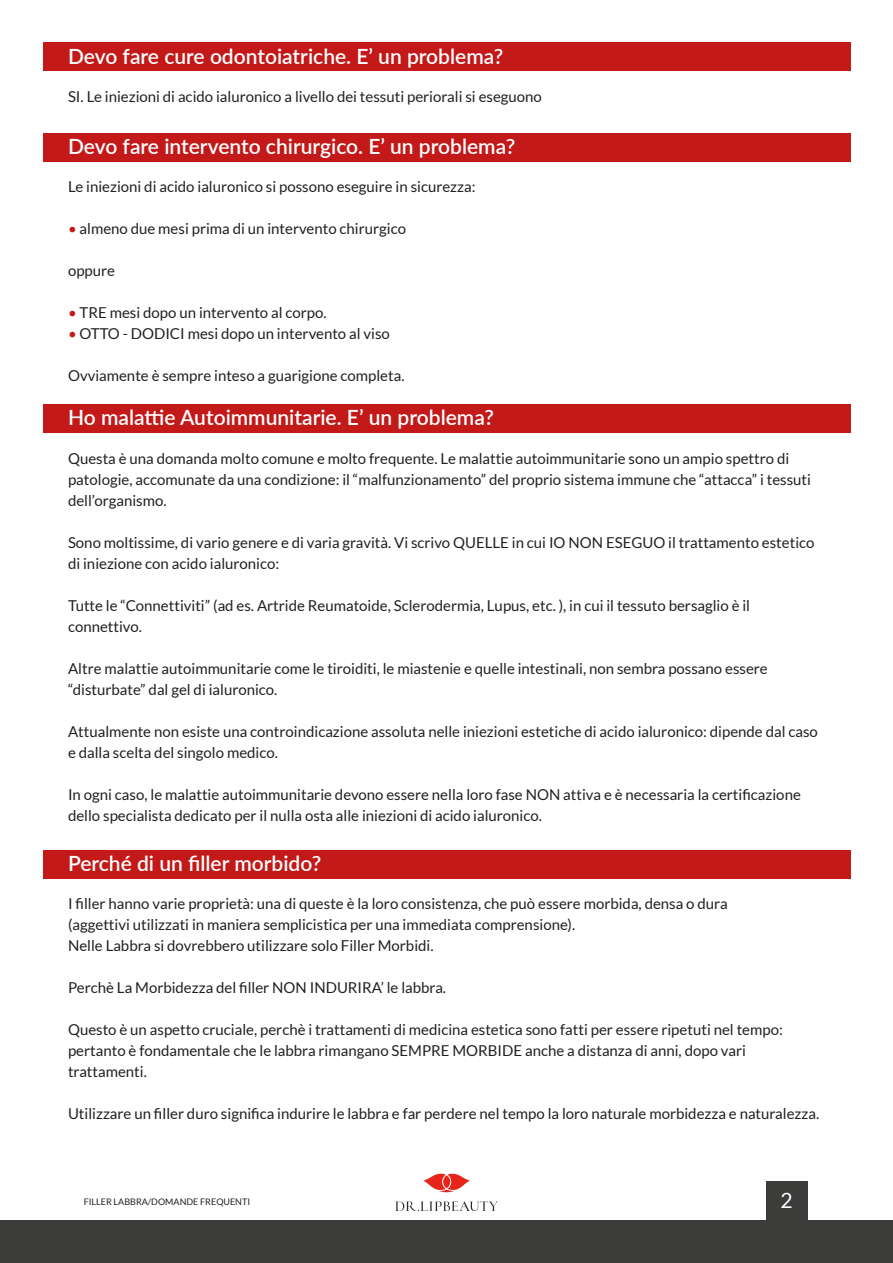
<style>
.page{position:relative;width:893px;height:1263px;background:#fff}
.page>*{position:absolute;margin:0;border:0;box-sizing:border-box;transform-origin:0 0}
.t1{font:600 21px "Lato";color:#fff}
.t2{font:21px "Lato";color:#fff}
.Stile_di_paragrafo_1{font:15px/21px "Lato";color:#231f20}
.t3{font:9px "Lato";color:#231f20}
.s1{color:#c31919}
</style>
<div class="page">
<svg style="left:423px;top:1174px;width:47px;height:18px"></svg>
<svg style="left:395px;top:1201px;width:103px;height:10px"></svg>
<div style="left:0;top:1220px;width:893px;height:43px;background:#3c3c3b"></div>
<div style="left:766px;top:1181px;width:41px;height:40px;background:#3c3c3b"></div>
<div style="left:43px;top:43px;width:807px;height:28px;background:#c31919"></div>
<div style="left:43px;top:133px;width:807px;height:29px;background:#c31919"></div>
<div style="left:43px;top:404px;width:807px;height:29px;background:#c31919"></div>
<div style="left:43px;top:849px;width:807px;height:29px;background:#c31919"></div>
<p class="t1" style="left:68px;top:41px;width:437px">Devo fare cure odontoiatriche. E’ un problema?</p>
<p class="Stile_di_paragrafo_1" style="left:68px;top:86px;width:475px">SI. Le iniezioni di acido ialuronico a livello dei tessuti periorali si eseguono</p>
<p class="t1" style="left:68px;top:131px;width:449px">Devo fare intervento chirurgico. E’ un problema?</p>
<p class="Stile_di_paragrafo_1" style="left:68px;top:176px;width:409px">Le iniezioni di acido ialuronico si possono eseguire in sicurezza:</p>
<p class="Stile_di_paragrafo_1" style="left:68px;top:218px;width:340px"><span class="s1">•</span> almeno due mesi prima di un intervento chirurgico</p>
<p class="Stile_di_paragrafo_1" style="left:68px;top:260px;width:49px">oppure</p>
<p class="Stile_di_paragrafo_1" style="left:68px;top:302px;width:260px"><span class="s1">•</span> TRE mesi dopo un intervento al corpo.</p>
<p class="Stile_di_paragrafo_1" style="left:68px;top:323px;width:323px"><span class="s1">•</span> OTTO - DODICI mesi dopo un intervento al viso</p>
<p class="Stile_di_paragrafo_1" style="left:68px;top:365px;width:338px">Ovviamente è sempre inteso a guarigione completa.</p>
<p class="t1" style="left:68px;top:402px;width:427px">Ho malattie Autoimmunitarie. E’ un problema?</p>
<p class="Stile_di_paragrafo_1" style="left:68px;top:448px;width:744px">Questa è una domanda molto comune e molto frequente. Le malattie autoimmunitarie sono un ampio spettro di patologie, accomunate da una condizione: il “malfunzionamento” del proprio sistema immune che “attacca” i tessuti dell’organismo.</p>
<p class="Stile_di_paragrafo_1" style="left:68px;top:532px;width:748px">Sono moltissime, di vario genere e di varia gravità. Vi scrivo QUELLE in cui IO NON ESEGUO il trattamento estetico di iniezione con acido ialuronico:</p>
<p class="Stile_di_paragrafo_1" style="left:68px;top:595px;width:684px">Tutte le “Connettiviti” (ad es. Artride Reumatoide, Sclerodermia, Lupus, etc. ), in cui il tessuto bersaglio è il</p>
<p class="Stile_di_paragrafo_1" style="left:68px;top:616px;width:75px">connettivo.</p>
<p class="Stile_di_paragrafo_1" style="left:68px;top:658px;width:701px">Altre malattie autoimmunitarie come le tiroiditi, le miastenie e quelle intestinali, non sembra possano essere</p>
<p class="Stile_di_paragrafo_1" style="left:68px;top:679px;width:211px">“disturbate” dal gel di ialuronico.</p>
<p class="Stile_di_paragrafo_1" style="left:68px;top:721px;width:751px">Attualmente non esiste una controindicazione assoluta nelle iniezioni estetiche di acido ialuronico: dipende dal caso e dalla scelta del singolo medico.</p>
<p class="Stile_di_paragrafo_1" style="left:68px;top:784px;width:734px">In ogni caso, le malattie autoimmunitarie devono essere nella loro fase NON attiva e è necessaria la certificazione dello specialista dedicato per il nulla osta alle iniezioni di acido ialuronico.</p>
<p class="t1" style="left:68px;top:848px;width:255px">Perché di un filler morbido?</p>
<p class="Stile_di_paragrafo_1" style="left:68px;top:893px;width:661px">I filler hanno varie proprietà: una di queste è la loro consistenza, che può essere morbida, densa o dura</p>
<p class="Stile_di_paragrafo_1" style="left:68px;top:914px;width:509px">(aggettivi utilizzati in maniera semplicistica per una immediata comprensione).</p>
<p class="Stile_di_paragrafo_1" style="left:68px;top:935px;width:367px">Nelle Labbra si dovrebbero utilizzare solo Filler Morbidi.</p>
<p class="Stile_di_paragrafo_1" style="left:68px;top:977px;width:380px">Perchè La Morbidezza del filler NON INDURIRA’ le labbra.</p>
<p class="Stile_di_paragrafo_1" style="left:68px;top:1019px;width:716px">Questo è un aspetto cruciale, perchè i trattamenti di medicina estetica sono fatti per essere ripetuti nel tempo: pertanto è fondamentale che le labbra rimangano SEMPRE MORBIDE anche a distanza di anni, dopo vari trattamenti.</p>
<p class="Stile_di_paragrafo_1" style="left:68px;top:1103px;width:753px">Utilizzare un filler duro significa indurire le labbra e far perdere nel tempo la loro naturale morbidezza e naturalezza.</p>
<p class="t3" style="left:84px;top:1197px;width:168px">FILLER LABBRA/DOMANDE FREQUENTI</p>
<p class="t2" style="left:781px;top:1188px;width:14px">2</p>
</div>
